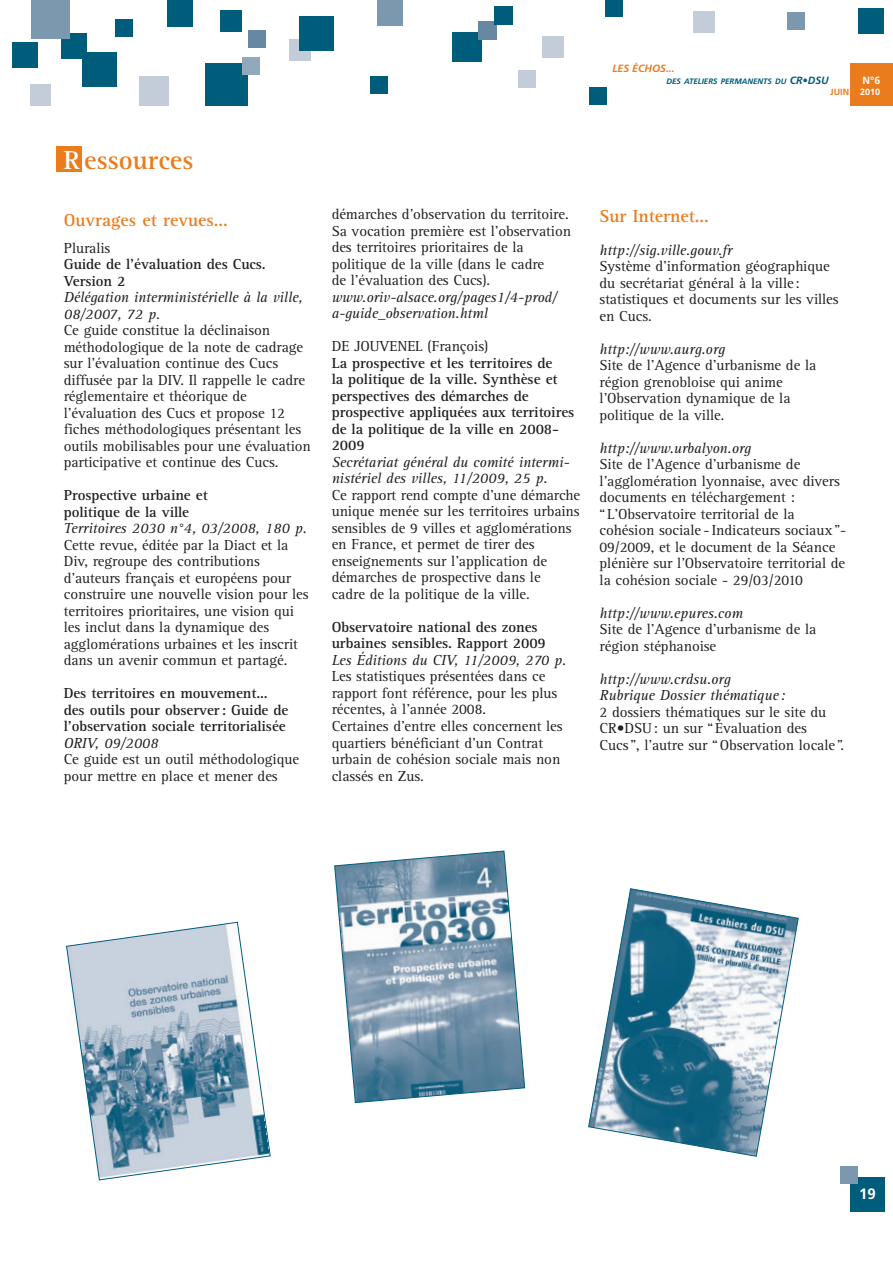
<style>
.page{position:relative;width:893px;height:1263px;background:#fff}
.page>*{position:absolute;margin:0;border:0;box-sizing:border-box;transform-origin:0 0}
.t1{font:700 27px "Agfa Rotis Serif";color:#ea7c1d}
.t2{font:700 18px "Agfa Rotis Serif";color:#ea7c1d}
.t3{font:15px/16.5px "Agfa Rotis Serif";letter-spacing:-.005em;color:#231f20}
.t4{font:italic 15px/16.5px "Agfa Rotis Serif";letter-spacing:-.005em;color:#231f20}
.t5{font:700 15px/16.5px "Agfa Rotis Serif";letter-spacing:-.005em;color:#231f20}
.t6{font:700 15px "Frutiger";color:#fff}
.t7{font:italic 700 10.5px "Frutiger";color:#ea7c1d}
.t8{font:700 10.5px "Frutiger";color:#fff}
.t9{font:700 9px "Frutiger";color:#ea7c1d}
.t10{font:italic 700 7.8px "Frutiger";color:#005c7b}
.s1{font-size:10.5px}
.s2{color:#fff}
</style>
<div class="page">
<div style="left:850px;top:1178px;width:34px;height:34px;background:#005c7b"></div>
<div style="left:840px;top:1166px;width:17px;height:17px;background:#7b98af"></div>
<div style="left:452px;top:32px;width:30px;height:30px;background:#005c7b"></div>
<div style="left:139px;top:77px;width:30px;height:29px;background:#c3cdd9"></div>
<div style="left:787px;top:13px;width:17px;height:17px;background:#7b98af"></div>
<div style="left:168px;top:0;width:25px;height:27px;background:#005c7b"></div>
<div style="left:378px;top:0;width:25px;height:26px;background:#7b98af"></div>
<div style="left:289px;top:39px;width:22px;height:22px;background:#c3cdd9"></div>
<div style="left:694px;top:11px;width:21px;height:21px;background:#c3cdd9"></div>
<div style="left:205px;top:63px;width:43px;height:43px;background:#005c7b"></div>
<div style="left:519px;top:71px;width:17px;height:17px;background:#c3cdd9"></div>
<div style="left:116px;top:19px;width:17px;height:17px;background:#005c7b"></div>
<div style="left:370px;top:76px;width:17px;height:17px;background:#005c7b"></div>
<div style="left:589px;top:88px;width:17px;height:17px;background:#005c7b"></div>
<div style="left:605px;top:0;width:17px;height:17px;background:#005c7b"></div>
<div style="left:300px;top:17px;width:34px;height:34px;background:#005c7b"></div>
<div style="left:850px;top:64px;width:43px;height:42px;background:#ea7c1d"></div>
<div style="left:858px;top:8px;width:25px;height:26px;background:#005c7b"></div>
<div style="left:243px;top:58px;width:17px;height:17px;background:#92a8bb"></div>
<div style="left:31px;top:84px;width:20px;height:21px;background:#c3cdd9"></div>
<div style="left:61px;top:33px;width:26px;height:26px;background:#005c7b"></div>
<div style="left:82px;top:53px;width:34px;height:34px;background:#005c7b"></div>
<div style="left:220px;top:10px;width:21px;height:21px;background:#005c7b"></div>
<div style="left:249px;top:30px;width:17px;height:17px;background:#6688a2"></div>
<div style="left:478px;top:21px;width:18px;height:19px;background:#6688a2"></div>
<div style="left:32px;top:0;width:38px;height:38px;background:#7b98af"></div>
<div style="left:494px;top:6px;width:18px;height:19px;background:#005c7b"></div>
<div style="left:12px;top:42px;width:26px;height:26px;background:#005c7b"></div>
<div style="left:542px;top:36px;width:21px;height:21px;background:#c3cdd9"></div>
<div style="left:56px;top:147px;width:26px;height:25px;background:#ea7c1d"></div>
<svg style="left:334px;top:850px;width:191px;height:253px"></svg>
<svg style="left:66px;top:921px;width:205px;height:260px"></svg>
<svg style="left:588px;top:888px;width:211px;height:269px"></svg>
<p class="t7" style="left:612px;top:64px;width:64px">LES ÉCHOS...</p>
<p class="t10" style="left:666px;top:78px;width:164px">DES ATELIERS PERMANENTS DU <span class="s1">CR•DSU</span></p>
<p class="t8" style="left:863px;top:76px;width:19px">N°6</p>
<p class="t9" style="left:830px;top:88px;width:52px">JUIN <span class="s2">2010</span></p>
<h1 class="t1" style="left:64px;top:151px;width:131px"><span class="s2">R</span> essources</h1>
<p class="t2" style="left:64px;top:214px;width:165px">Ouvrages et revues...</p>
<p class="t3" style="left:64px;top:241px;width:48px">Pluralis</p>
<p class="t5" style="left:64px;top:258px;width:204px">Guide de l'évaluation des Cucs.<br>Version 2</p>
<p class="t4" style="left:64px;top:291px;width:240px">Délégation interministérielle à la ville,<br>08/2007, 72 p.</p>
<p class="t3" style="left:64px;top:324px;width:249px">Ce guide constitue la déclinaison méthodologique de la note de cadrage sur l'évaluation continue des Cucs diffusée par la DIV. Il rappelle le cadre réglementaire et théorique de l'évaluation des Cucs et propose 12 fiches méthodologiques présentant les outils mobilisables pour une évaluation participative et continue des Cucs.</p>
<p class="t5" style="left:64px;top:489px;width:146px">Prospective urbaine et politique de la ville</p>
<p class="t4" style="left:64px;top:522px;width:245px">Territoires 2030 n°4, 03/2008, 180 p.</p>
<p class="t3" style="left:64px;top:538px;width:246px">Cette revue, éditée par la Diact et la Div, regroupe des contributions d'auteurs français et européens pour construire une nouvelle vision pour les territoires prioritaires, une vision qui les inclut dans la dynamique des agglomérations urbaines et les inscrit dans un avenir commun et partagé.</p>
<p class="t5" style="left:64px;top:687px;width:226px">Des territoires en mouvement... des outils pour observer: Guide de l'observation sociale territorialisée</p>
<p class="t4" style="left:64px;top:736px;width:96px">ORIV, 09/2008</p>
<p class="t3" style="left:64px;top:753px;width:237px">Ce guide est un outil méthodologique pour mettre en place et mener des</p>
<p class="t3" style="left:332px;top:208px;width:241px">démarches d'observation du territoire.<br>Sa vocation première est l'observation des territoires prioritaires de la politique de la ville (dans le cadre<br>de l'évaluation des Cucs).</p>
<p class="t4" style="left:332px;top:290px;width:227px">www.oriv-alsace.org/pages1/4-prod/ a-guide_observation.html</p>
<p class="t3" style="left:332px;top:340px;width:158px">DE JOUVENEL (François)</p>
<p class="t5" style="left:332px;top:356px;width:244px">La prospective et les territoires de<br>la politique de la ville. Synthèse et perspectives des démarches de prospective appliquées aux territoires de la politique de la ville en 2008-<br>2009</p>
<p class="t4" style="left:332px;top:455px;width:239px">Secrétariat général du comité intermi&shy;nistériel des villes, 11/2009, 25 p.</p>
<p class="t3" style="left:332px;top:488px;width:250px">Ce rapport rend compte d'une démarche unique menée sur les territoires urbains sensibles de 9 villes et agglomérations en France, et permet de tirer des enseignements sur l'application de démarches de prospective dans le<br>cadre de la politique de la ville.</p>
<p class="t5" style="left:332px;top:620px;width:216px">Observatoire national des zones urbaines sensibles. Rapport 2009</p>
<p class="t4" style="left:332px;top:653px;width:236px">Les Éditions du CIV, 11/2009, 270 p.</p>
<p class="t3" style="left:332px;top:670px;width:233px">Les statistiques présentées dans ce rapport font référence, pour les plus récentes, à l'année 2008.<br>Certaines d'entre elles concernent les quartiers bénéficiant d'un Contrat urbain de cohésion sociale mais non classés en Zus.</p>
<p class="t2" style="left:600px;top:210px;width:111px">Sur Internet...</p>
<p class="t4" style="left:600px;top:243px;width:134px">http://sig.ville.gouv.fr</p>
<p class="t3" style="left:600px;top:259px;width:241px">Système d'information géographique du secrétariat général à la ville: statistiques et documents sur les villes en Cucs.</p>
<p class="t4" style="left:600px;top:342px;width:127px">http://www.aurg.org</p>
<p class="t3" style="left:600px;top:358px;width:218px">Site de l'Agence d'urbanisme de la région grenobloise qui anime l'Observation dynamique de la politique de la ville.</p>
<p class="t4" style="left:600px;top:441px;width:153px">http://www.urbalyon.org</p>
<p class="t3" style="left:600px;top:457px;width:248px">Site de l'Agence d'urbanisme de l'agglomération lyonnaise, avec divers documents en téléchargement : “L'Observatoire territorial de la cohésion sociale - Indicateurs sociaux”- 09/2009, et le document de la Séance plénière sur l’Observatoire territorial de la cohésion sociale - 29/03/2010</p>
<p class="t4" style="left:600px;top:606px;width:145px">http://www.epures.com</p>
<p class="t3" style="left:600px;top:622px;width:218px">Site de l'Agence d'urbanisme de la région stéphanoise</p>
<p class="t4" style="left:600px;top:672px;width:187px">http://www.crdsu.org<br>Rubrique Dossier thématique:</p>
<p class="t3" style="left:600px;top:705px;width:246px">2 dossiers thématiques sur le site du<br>CR•DSU: un sur “Évaluation des<br>Cucs”, l'autre sur “Observation locale”.</p>
<p class="t6" style="left:859px;top:1188px;width:18px">19</p>
</div>
